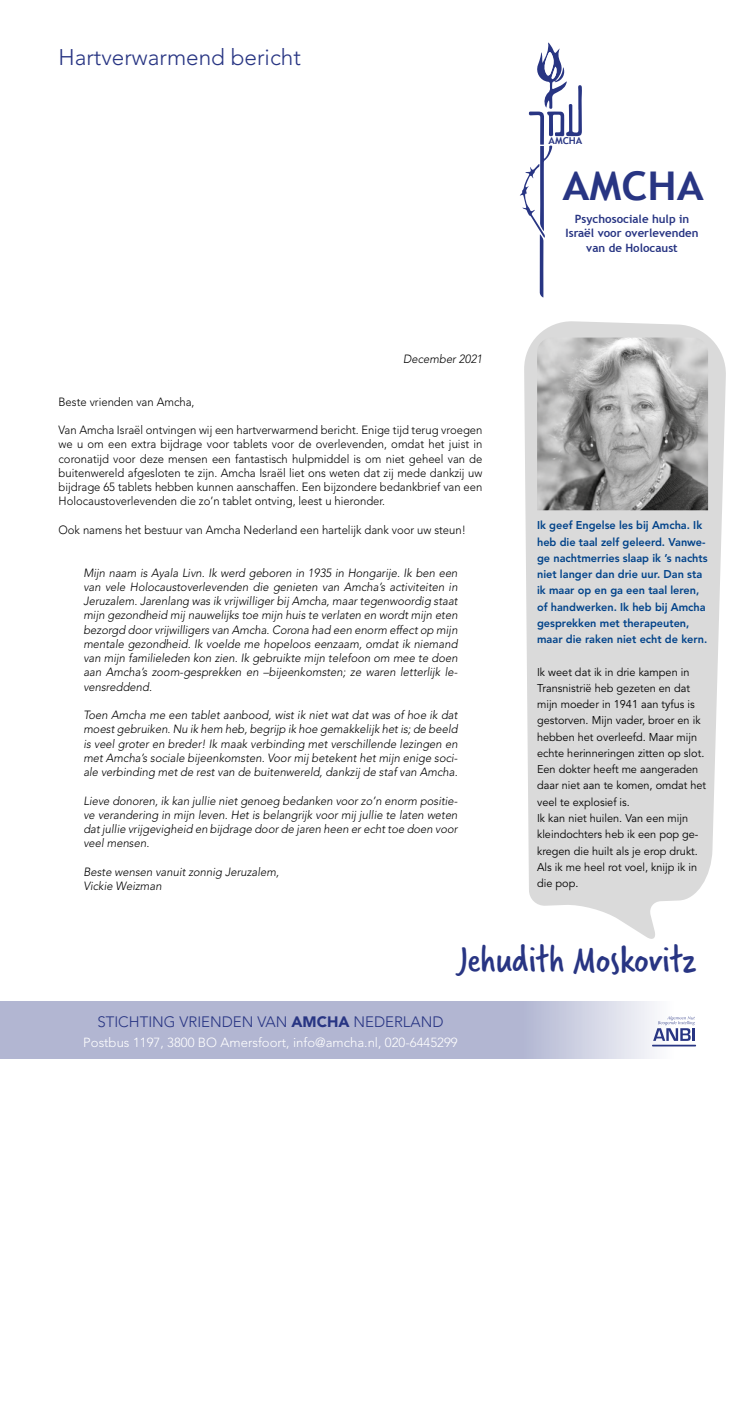
<style>
.page{position:relative;width:745px;height:1414px;background:#fff}
.page>*{position:absolute;margin:0;border:0;box-sizing:border-box;transform-origin:0 0}
.t1{font:40px "Verveine";color:#283583}
.t2{font:700 39.62px "Trebuchet MS";color:#283583;scale:1.08 1}
.t3{font:300 22.5px "Avenir";color:#283583}
.t4{font:300 15px "Avenir";color:#283583}
.t5{font:300 13.12px "Avenir";color:#fff}
.t6{font:italic 300 11.88px/14.2px "Avenir";color:#000;text-align:justify;scale:.95 1}
.t7{font:300 11.88px/14.2px "Avenir";color:#000;text-align:justify;scale:.95 1}
.t8{font:700 11.5px/14.6px "Trebuchet MS";color:#283583;text-align:center}
.t9{font:11.25px/16.2px "Avenir";color:#000}
.t10{font:800 11.25px/16.2px "Avenir";color:#004289}
.t11{font:700 9.5px "Trebuchet MS";color:#283583;scale:1.08 1}
.s1{font-weight:900}
</style>
<div class="page">
<svg style="left:524px;top:321px;width:202px;height:618px;background:#dedede"></svg>
<svg style="left:519px;top:43px;width:62px;height:254px"></svg>
<svg style="left:0;top:1001px;width:693px;height:58px;background:#babed6"></svg>
<svg style="left:652px;top:1016px;width:42px;height:25px"></svg>
<hr style="left:651px;top:1045px;width:44px;height:1px;background:#283583">
<img style="left:536px;top:337px;width:171px;height:173px">
<h3 class="t3" style="left:58px;top:44px;width:244px">Hartverwarmend bericht</h3>
<p class="t6" style="left:403px;top:352px;width:85px">December 2021</p>
<p class="t7" style="left:58px;top:394px;width:145px">Beste vrienden van Amcha,</p>
<p class="t7" style="left:58px;top:423px;width:447px">Van Amcha Israël ontvingen wij een hartverwarmend bericht. Enige tijd terug vroegen we u om een extra bijdrage voor tablets voor de overlevenden, omdat het juist in coronatijd voor deze mensen een fantastisch hulpmiddel is om niet geheel van de buitenwereld afgesloten te zijn. Amcha Israël liet ons weten dat zij mede dankzij uw bijdrage 65 tablets hebben kunnen aanschaffen. Een bijzondere bedankbrief van een Holocaustoverlevenden die zo’n tablet ontving, leest u hieronder.</p>
<p class="t7" style="left:58px;top:523px;width:430px">Ook namens het bestuur van Amcha Nederland een hartelijk dank voor uw steun!</p>
<p class="t6" style="left:83px;top:565px;width:395px">Mijn naam is Ayala Livn. Ik werd geboren in 1935 in Hongarije. Ik ben een van vele Holocaustoverlevenden die genieten van Amcha’s activiteiten in Jeruzalem. Jarenlang was ik vrijwilliger bij Amcha, maar tegenwoordig staat mijn gezondheid mij nauwelijks toe mijn huis te verlaten en wordt mijn eten bezorgd door vrijwilligers van Amcha. Corona had een enorm effect op mijn mentale gezondheid. Ik voelde me hopeloos eenzaam, omdat ik niemand van mijn familieleden kon zien. Ik gebruikte mijn telefoon om mee te doen aan Amcha’s zoom-gesprekken en –bijeenkomsten; ze waren letterlijk le&shy;vensreddend.</p>
<p class="t6" style="left:83px;top:708px;width:395px">Toen Amcha me een tablet aanbood, wist ik niet wat dat was of hoe ik dat moest gebruiken. Nu ik hem heb, begrijp ik hoe gemakkelijk het is; de beeld is veel groter en breder! Ik maak verbinding met verschillende lezingen en met Amcha’s sociale bijeenkomsten. Voor mij betekent het mijn enige soci&shy;ale verbinding met de rest van de buitenwereld, dankzij de staf van Amcha.</p>
<p class="t6" style="left:83px;top:793px;width:395px">Lieve donoren, ik kan jullie niet genoeg bedanken voor zo’n enorm positie&shy;ve verandering in mijn leven. Het is belangrijk voor mij jullie te laten weten dat jullie vrijgevigheid en bijdrage door de jaren heen er echt toe doen voor veel mensen.</p>
<p class="t6" style="left:83px;top:865px;width:207px">Beste wensen vanuit zonnig Jeruzalem,<br>Vickie Weizman</p>
<p class="t11" style="left:548px;top:135px;width:33px">AMCHA</p>
<h2 class="t2" style="left:562px;top:161px;width:132px">AMCHA</h2>
<p class="t8" style="left:565px;top:211px;width:134px">Psychosociale hulp in<br>Israël voor overlevenden van de Holocaust</p>
<p class="t10" style="left:536px;top:517px;width:172px">Ik geef Engelse les bij Amcha. Ik heb die taal zelf geleerd. Vanwe&shy;ge nachtmerries slaap ik ’s nachts niet langer dan drie uur. Dan sta ik maar op en ga een taal leren, of handwerken. Ik heb bij Amcha gesprekken met therapeuten, maar die raken niet echt de kern.</p>
<p class="t9" style="left:536px;top:664px;width:170px">Ik weet dat ik in drie kampen in<br>Transnistrië heb gezeten en dat mijn moeder in 1941 aan tyfus is gestorven. Mijn vader, broer en ik hebben het overleefd. Maar mijn echte herinneringen zitten op slot.<br>Een dokter heeft me aangeraden daar niet aan te komen, omdat het veel te explosief is.<br>Ik kan niet huilen. Van een mijn kleindochters heb ik een pop ge&shy;kregen die huilt als je erop drukt.<br>Als ik me heel rot voel, knijp ik in die pop.</p>
<h1 class="t1" style="left:457px;top:932px;width:240px">Jehudith Moskovitz</h1>
<p class="t4" style="left:97px;top:1013px;width:347px">STICHTING VRIENDEN VAN <span class="s1">AMCHA</span> NEDERLAND</p>
<p class="t5" style="left:83px;top:1034px;width:375px">Postbus 1197, 3800 BO Amersfoort, info@amcha.nl, 020-6445299</p>
</div>
